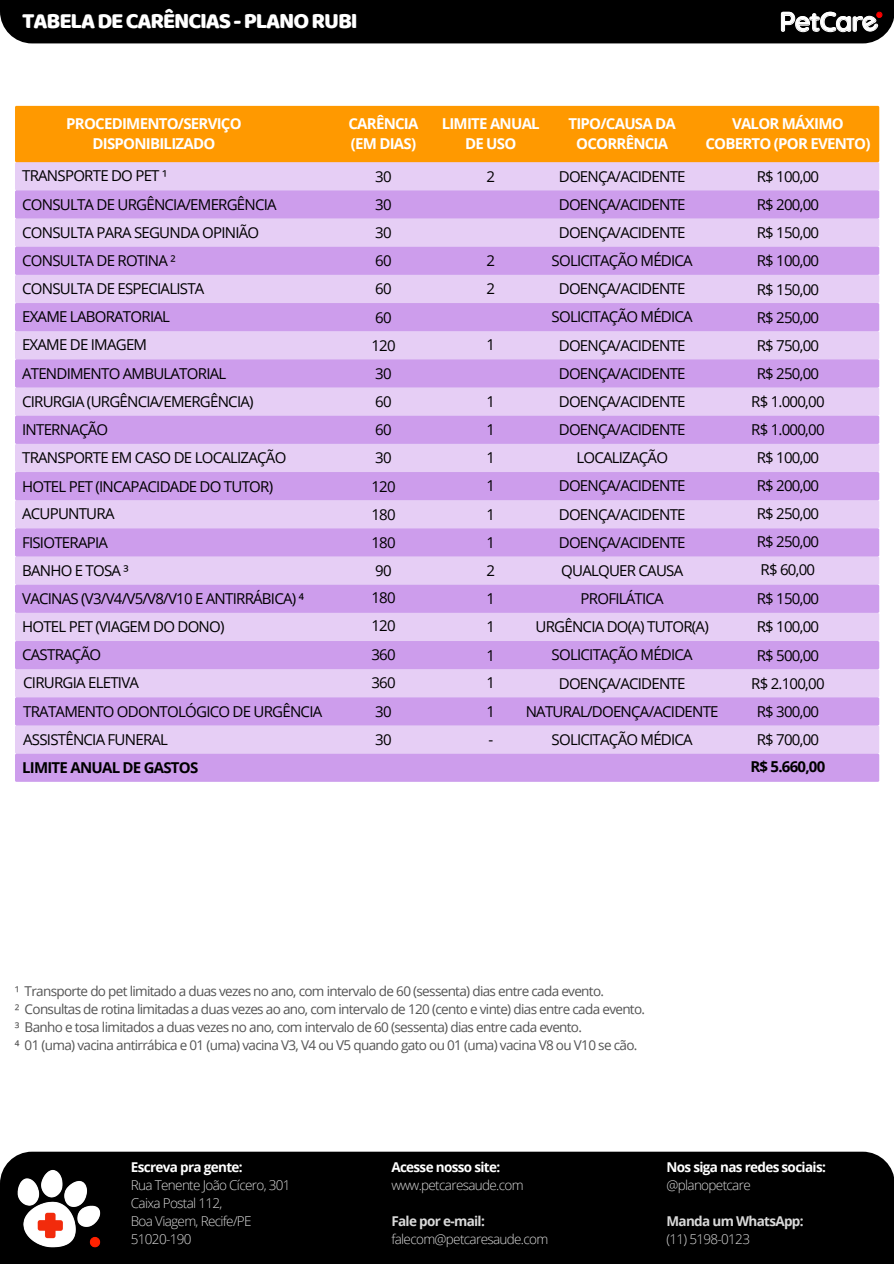
<style>
.page{position:relative;width:894px;height:1264px;background:#fff}
.page>*{position:absolute;margin:0;border:0;box-sizing:border-box;transform-origin:0 0}
.t1{font:700 27.15px "Quicksand";letter-spacing:-.04em;color:#fff}
.t2{font:900 27.15px "Open Sauce One";color:#f00}
.t3{font:22.5px "Baloo";letter-spacing:-.05em;color:#fff}
.t4{font:15px/28.2px "Open Sans";letter-spacing:-.05em;color:#000}
.t5{font:700 15px/20.2px "Open Sans";letter-spacing:-.05em;color:#fff;text-align:center}
.t6{font:700 15px "Open Sans";letter-spacing:-.05em;color:#000}
.t7{font:13.5px/18px "Open Sans";letter-spacing:-.05em;color:#545454}
.t8{font:300 13.5px/18px "Open Sans";letter-spacing:-.05em;color:#d9d9d9}
.t9{font:700 13.5px "Open Sans";letter-spacing:-.05em;color:#fff}
.t10{font:700 13.5px "Open Sans";letter-spacing:-.05em;color:#d9d9d9}
</style>
<div class="page">
<div style="left:113px;top:1151px;width:780px;height:112px;background:#000"></div>
<img style="left:0;top:1151px;width:113px;height:112px">
<div style="left:15px;top:106px;width:864px;height:56px;background:#f90"></div>
<div style="left:15px;top:162px;width:864px;height:28px;background:#e6cef5"></div>
<div style="left:15px;top:190px;width:864px;height:28px;background:#cd9dec"></div>
<div style="left:15px;top:218px;width:864px;height:29px;background:#e6cef5"></div>
<div style="left:15px;top:247px;width:864px;height:28px;background:#cd9dec"></div>
<div style="left:15px;top:275px;width:864px;height:28px;background:#e6cef5"></div>
<div style="left:15px;top:303px;width:864px;height:28px;background:#cd9dec"></div>
<div style="left:15px;top:331px;width:864px;height:28px;background:#e6cef5"></div>
<div style="left:15px;top:359px;width:864px;height:28px;background:#cd9dec"></div>
<div style="left:15px;top:387px;width:864px;height:28px;background:#e6cef5"></div>
<div style="left:15px;top:415px;width:864px;height:29px;background:#cd9dec"></div>
<div style="left:15px;top:444px;width:864px;height:28px;background:#e6cef5"></div>
<div style="left:15px;top:472px;width:864px;height:28px;background:#cd9dec"></div>
<div style="left:15px;top:500px;width:864px;height:28px;background:#e6cef5"></div>
<div style="left:15px;top:528px;width:864px;height:28px;background:#cd9dec"></div>
<div style="left:15px;top:556px;width:864px;height:28px;background:#e6cef5"></div>
<div style="left:15px;top:584px;width:864px;height:29px;background:#cd9dec"></div>
<div style="left:15px;top:613px;width:864px;height:28px;background:#e6cef5"></div>
<div style="left:15px;top:641px;width:864px;height:28px;background:#cd9dec"></div>
<div style="left:15px;top:669px;width:864px;height:28px;background:#e6cef5"></div>
<div style="left:15px;top:697px;width:864px;height:28px;background:#cd9dec"></div>
<div style="left:15px;top:725px;width:864px;height:28px;background:#e6cef5"></div>
<div style="left:15px;top:753px;width:864px;height:28px;background:#cd9dec"></div>
<div style="left:0;top:0;width:893px;height:43px;background:#000"></div>
<h2 class="t3" style="left:22px;top:7px;width:337px">TABELADECARÊNCIAS-PLANORUBI</h2>
<h1 class="t1" style="left:779px;top:4px;width:85px">PetCar</h1>
<h1 class="t2" style="left:882px;top:40px;width:8px;rotate:-180deg">.</h1>
<p class="t5" style="left:66px;top:113px;width:177px">PROCEDIMENTO/SERVIÇO<br>DISPONIBILIZADO</p>
<p class="t5" style="left:348px;top:113px;width:72px;text-align:left">CARÊNCIA (EM DIAS)</p>
<p class="t5" style="left:441px;top:113px;width:100px">LIMITE ANUAL<br>DE USO</p>
<p class="t4" style="left:486px;top:162px;width:10px">2</p>
<p class="t5" style="left:705px;top:113px;width:166px">VALOR MÁXIMO<br>COBERTO (POR EVENTO)</p>
<p class="t5" style="left:568px;top:113px;width:109px">TIPO/CAUSA DA<br>OCORRÊNCIA</p>
<p class="t4" style="left:525px;top:162px;width:194px;text-align:center">DOENÇA/ACIDENTE<br>DOENÇA/ACIDENTE<br>DOENÇA/ACIDENTE<br>SOLICITAÇÃO MÉDICA<br>DOENÇA/ACIDENTE<br>SOLICITAÇÃO MÉDICA<br>DOENÇA/ACIDENTE<br>DOENÇA/ACIDENTE<br>DOENÇA/ACIDENTE<br>DOENÇA/ACIDENTE<br>LOCALIZAÇÃO<br>DOENÇA/ACIDENTE<br>DOENÇA/ACIDENTE<br>DOENÇA/ACIDENTE<br>QUALQUER CAUSA<br>PROFILÁTICA<br>URGÊNCIA DO(A) TUTOR(A)<br>SOLICITAÇÃO MÉDICA<br>DOENÇA/ACIDENTE<br>NATURAL/DOENÇA/ACIDENTE<br>SOLICITAÇÃO MÉDICA</p>
<p class="t4" style="left:751px;top:162px;width:75px;text-align:center">R$ 100,00<br>R$ 200,00<br>R$ 150,00<br>R$ 100,00<br>R$ 150,00<br>R$ 250,00<br>R$ 750,00<br>R$ 250,00<br>R$ 1.000,00<br>R$ 1.000,00<br>R$ 100,00<br>R$ 200,00<br>R$ 250,00<br>R$ 250,00<br>R$ 60,00<br>R$ 150,00<br>R$ 100,00<br>R$ 500,00<br>R$ 2.100,00<br>R$ 300,00<br>R$ 700,00</p>
<p class="t6" style="left:750px;top:756px;width:76px">R$ 5.660,00</p>
<p class="t4" style="left:22px;top:161px;width:301px">TRANSPORTE DO PET ¹<br>CONSULTA DE URGÊNCIA/EMERGÊNCIA<br>CONSULTA PARA SEGUNDA OPINIÃO<br>CONSULTA DE ROTINA ²<br>CONSULTA DE ESPECIALISTA<br>EXAME LABORATORIAL<br>EXAME DE IMAGEM<br>ATENDIMENTO AMBULATORIAL<br>CIRURGIA (URGÊNCIA/EMERGÊNCIA)<br>INTERNAÇÃO<br>TRANSPORTE EM CASO DE LOCALIZAÇÃO<br>HOTEL PET (INCAPACIDADE DO TUTOR)<br>ACUPUNTURA<br>FISIOTERAPIA<br>BANHO E TOSA ³<br>VACINAS (V3/V4/V5/V8/V10 E ANTIRRÁBICA) ⁴<br>HOTEL PET (VIAGEM DO DONO)<br>CASTRAÇÃO<br>CIRURGIA ELETIVA<br>TRATAMENTO ODONTOLÓGICO DE URGÊNCIA<br>ASSISTÊNCIA FUNERAL</p>
<p class="t6" style="left:22px;top:757px;width:178px">LIMITE ANUAL DE GASTOS</p>
<p class="t4" style="left:371px;top:162px;width:26px">30<br>30<br>30<br>60<br>60<br>60<br>120<br>30<br>60<br>60<br>30<br>120<br>180<br>180<br>90<br>180<br>120<br>360<br>360<br>30<br>30</p>
<p class="t4" style="left:486px;top:246px;width:10px">2<br>2</p>
<p class="t4" style="left:486px;top:330px;width:10px">1</p>
<p class="t4" style="left:486px;top:387px;width:10px;text-align:justify">1<br>1<br>1<br>1<br>1<br>1<br>2<br>1<br>1<br>1<br>1<br>1 -</p>
<p class="t7" style="left:15px;top:982px;width:631px">¹ Transporte do pet limitado a duas vezes no ano, com intervalo de 60 (sessenta) dias entre cada evento.<br>² Consultas de rotina limitadas a duas vezes ao ano, com intervalo de 120 (cento e vinte) dias entre cada evento.<br>³ Banho e tosa limitados a duas vezes no ano, com intervalo de 60 (sessenta) dias entre cada evento.<br>⁴ 01 (uma) vacina antirrábica e 01 (uma) vacina V3, V4 ou V5 quando gato ou 01 (uma) vacina V8 ou V10 se cão.</p>
<p class="t9" style="left:131px;top:1157px;width:113px">Escreva pra gente:</p>
<p class="t8" style="left:131px;top:1176px;width:161px">Rua Tenente João Cícero, 301<br>Caixa Postal 112,<br>Boa Viagem, Recife/PE<br>51020-190</p>
<p class="t9" style="left:391px;top:1157px;width:110px">Acesse nosso site:</p>
<p class="t8" style="left:391px;top:1176px;width:134px">www.petcaresaude.com</p>
<p class="t10" style="left:391px;top:1211px;width:95px">Fale por e-mail:</p>
<p class="t8" style="left:391px;top:1230px;width:158px">falecom@petcaresaude.com</p>
<p class="t9" style="left:666px;top:1157px;width:161px">Nos siga nas redes sociais:</p>
<p class="t8" style="left:666px;top:1176px;width:86px">@planopetcare</p>
<p class="t10" style="left:666px;top:1211px;width:139px">Manda um WhatsApp:</p>
<p class="t8" style="left:666px;top:1230px;width:85px">(11) 5198-0123</p>
</div>
